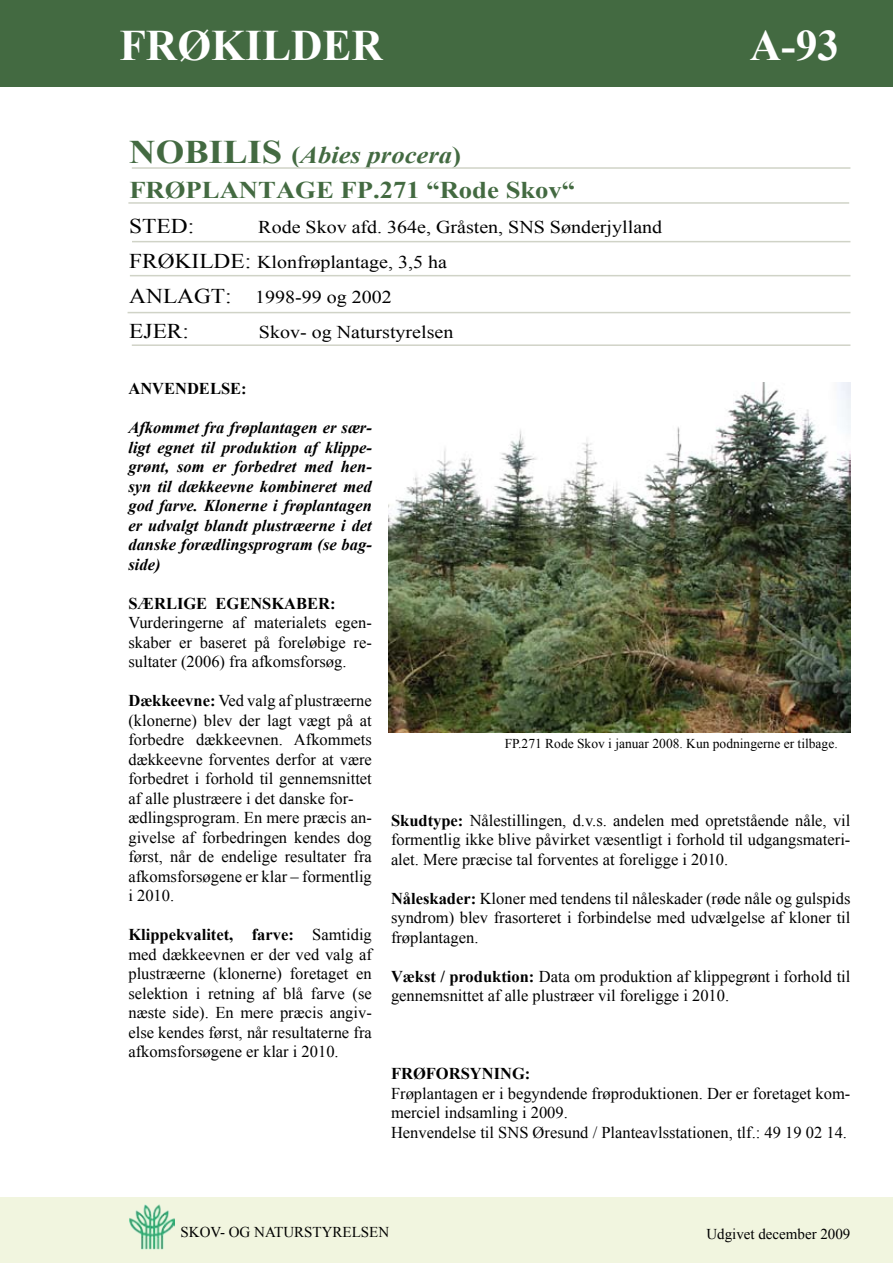
<style>
.page{position:relative;width:893px;height:1263px;background:#fff}
.page>*{position:absolute;margin:0;border:0;box-sizing:border-box;transform-origin:0 0}
.t1{font:700 43.5px "Times New Roman";color:#fff}
.t2{font:700 24px/35.1px "Times New Roman";color:#436a41;scale:1.11 1}
.t3{font:21px "Times New Roman";color:#000;scale:1.11 1}
.t4{font:18px/35.1px "Times New Roman";color:#000;scale:1.11 1}
.t5{font:16.5px/19.5px "Times New Roman";color:#000;text-align:justify}
.t6{font:italic 700 16.5px/19.5px "Times New Roman";color:#000;text-align:justify}
.t7{font:700 16.5px "Times New Roman";color:#000}
.t8{font:15px "Times New Roman";color:#000}
.t9{font:13.5px "Times New Roman";color:#000}
.s1{font-size:33px}
.s2{font-style:italic}
.s3{font-size:21px}
.s4{font-weight:700}
</style>
<div class="page">
<div style="left:0;top:1197px;width:893px;height:66px;background:#f1f5df"></div>
<div style="left:0;top:0;width:893px;height:86px;background:#436a41"></div>
<img style="left:129px;top:1204px;width:45px;height:45px">
<hr style="left:132px;top:167px;width:718px;height:2px;background:#d0d3c7">
<hr style="left:128px;top:202px;width:721px;height:2px;background:#d0d3c7">
<hr style="left:132px;top:241px;width:718px;height:1px;background:#d0d3c7">
<hr style="left:130px;top:275px;width:720px;height:1px;background:#d0d3c7">
<hr style="left:128px;top:312px;width:722px;height:1px;background:#d0d3c7">
<hr style="left:132px;top:344px;width:718px;height:2px;background:#d0d3c7">
<img style="left:389px;top:383px;width:461px;height:350px">
<h1 class="t1" style="left:119px;top:15px;width:265px">frøkilder</h1>
<h1 class="t1" style="left:750px;top:15px;width:91px">A-93</h1>
<h2 class="t2" style="left:129px;top:136px;width:403px"><span class="s1">nobilis</span> (<span class="s2">Abies procera</span>) frøplantage FP.271 “Rode Skov“</h2>
<p class="t3" style="left:129px;top:212px;width:60px">STED:</p>
<p class="t4" style="left:129px;top:209px;width:482px;text-indent:129px">Rode Skov afd. 364e, Gråsten, SNS Sønderjylland <span class="s3">frøkilde :</span> Klonfrøplantage, 3,5 ha<br><span class="s3">anlagt :</span> 1998-99 og 2002</p>
<p class="t3" style="left:129px;top:317px;width:55px">ejer :</p>
<p class="t4" style="left:259px;top:314px;width:177px">Skov- og Naturstyrelsen</p>
<p class="t7" style="left:128px;top:377px;width:48px">ANVENDELSE</p>
<p class="t7" style="left:241px;top:377px;width:7px">:</p>
<p class="t6" style="left:128px;top:417px;width:245px">Afkommet fra frøplantagen er sær&shy;ligt egnet til produktion af klippe&shy;grønt, som er forbedret med hen&shy;syn til dækkeevne kombineret med god farve. Klonerne i frøplantagen er udvalgt blandt plustræerne i det danske forædlingsprogram (se bag&shy;side)</p>
<p class="t7" style="left:128px;top:592px;width:37px">SÆRLIGEEGENSK</p>
<p class="t7" style="left:284px;top:592px;width:25px">ABER</p>
<p class="t7" style="left:330px;top:592px;width:7px">:</p>
<p class="t5" style="left:128px;top:613px;width:245px">Vurderingerne af materialets egen&shy;skaber er baseret på foreløbige re&shy;sultater (2006) fra afkomsforsøg.</p>
<p class="t5" style="left:128px;top:691px;width:245px;text-align:left"><span class="s4">Dækkeevne:</span> Ved valg af plustræerne (klonerne) blev der lagt vægt på at forbedre dækkeevnen. Afkommets dækkeevne forventes derfor at være forbedret i forhold til gennemsnittet af alle plustræere i det danske for&shy;ædlingsprogram. En mere præcis an&shy;givelse af forbedringen kendes dog først, når de endelige resultater fra afkomsforsøgene er klar – formentlig i 2010.</p>
<p class="t5" style="left:128px;top:925px;width:247px"><span class="s4">Klippekvalitet, farve:</span> Samtidig med dækkeevnen er der ved valg af plustræerne (klonerne) foretaget en selektion i retning af blå farve (se næste side). En mere præcis angiv&shy;else kendes først, når resultaterne fra afkomsforsøgene er klar i 2010.</p>
<p class="t9" style="left:505px;top:735px;width:334px">FP.271 Rode Skov i januar 2008. Kun podningerne er tilbage.</p>
<p class="t5" style="left:391px;top:810px;width:461px"><span class="s4">Skudtype:</span> Nålestillingen, d.v.s. andelen med opretstående nåle, vil formentlig ikke blive påvirket væsentligt i forhold til udgangsmateri&shy;alet. Mere præcise tal forventes at foreligge i 2010.</p>
<p class="t5" style="left:391px;top:888px;width:461px"><span class="s4">Nåleskader:</span> Kloner med tendens til nåleskader (røde nåle og gulspids syndrom) blev frasorteret i forbindelse med udvælgelse af kloner til frøplantagen.</p>
<p class="t5" style="left:391px;top:966px;width:461px"><span class="s4">Vækst / produktion:</span> Data om produktion af klippegrønt i forhold til gennemsnittet af alle plustræer vil foreligge i 2010.</p>
<p class="t7" style="left:391px;top:1062px;width:13px">FRØFORS</p>
<p class="t7" style="left:470px;top:1062px;width:24px">YNING</p>
<p class="t7" style="left:525px;top:1062px;width:7px">:</p>
<p class="t5" style="left:391px;top:1083px;width:461px;text-align:left">Frøplantagen er i begyndende frøproduktionen. Der er foretaget kom&shy;merciel indsamling i 2009.<br>Henvendelse til SNS Øresund / Planteavlsstationen, tlf.: 49 19 02 14.</p>
<p class="t8" style="left:181px;top:1222px;width:191px">Skov- og naturstyrelsen</p>
<p class="t8" style="left:706px;top:1224px;width:146px">Udgivet december 2009</p>
</div>
